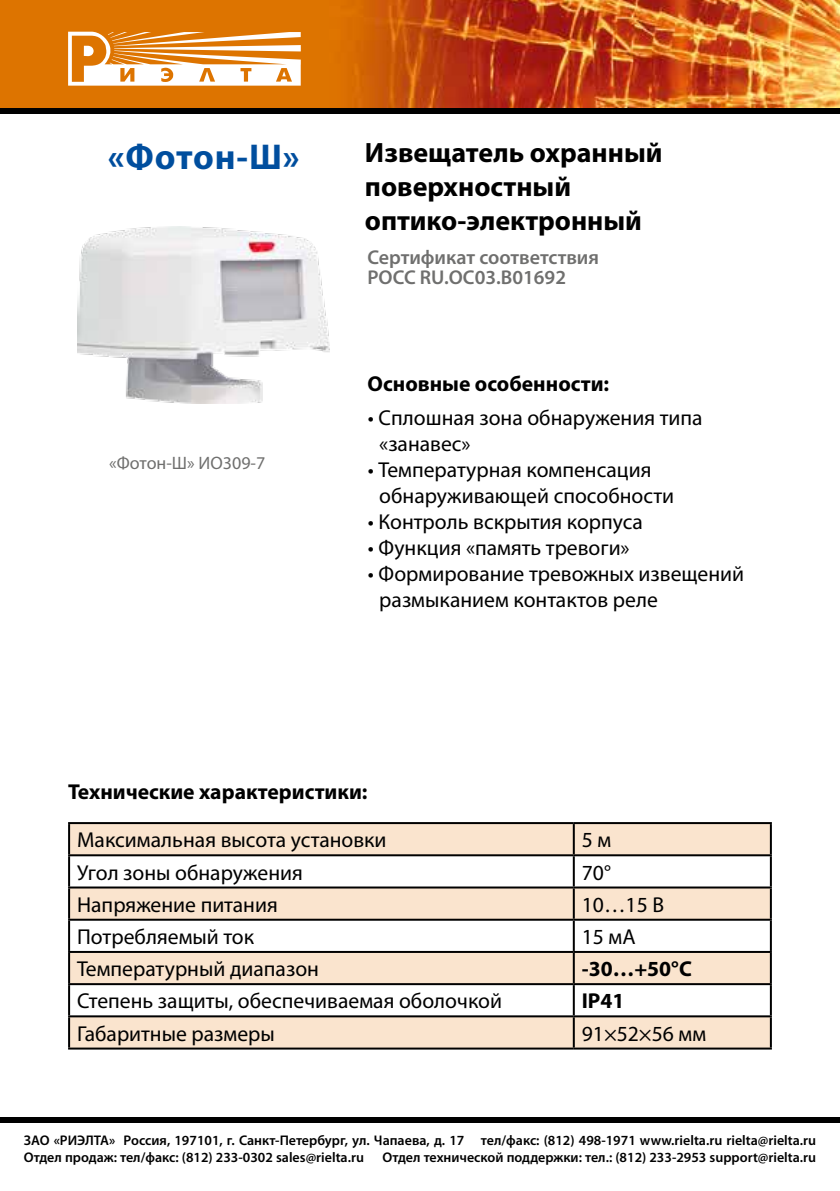
<style>
.page{position:relative;width:840px;height:1191px;background:#fff}
.page>*{position:absolute;margin:0;border:0;box-sizing:border-box;transform-origin:0 0}
.t1{font:700 36px "Myriad Pro";letter-spacing:.02em;color:#004e9e}
.t2{font:700 28px/33.6px "Myriad Pro";color:#000}
.t3{font:21.6px/26px "Myriad Pro";color:#000}
.t4{font:700 21.6px "Myriad Pro";color:#000}
.t5{font:600 20px/20px "Myriad Pro";color:#6f6f6e}
.t6{font:18px "Myriad Pro";color:#6f6f6e}
.t7{font:600 14px/16.8px "Myriad Pro";color:#000}
</style>
<div class="page">
<div style="left:0;top:0;width:839px;height:113px;background:#dd7400"></div>
<img style="left:352px;top:0;width:487px;height:108px">
<div style="left:0;top:108px;width:839px;height:5px;background:#000"></div>
<div style="left:0;top:1117px;width:839px;height:6px;background:#000"></div>
<svg style="left:68px;top:32px;width:232px;height:54px"></svg>
<svg style="left:70px;top:824px;width:699px;height:223px;fill:#fae4ce"></svg>
<hr style="left:68px;top:822px;width:505px;height:2px;background:#000">
<hr style="left:68px;top:824px;width:2px;height:30px;background:#000">
<hr style="left:573px;top:822px;width:198px;height:2px;background:#000">
<hr style="left:572px;top:824px;width:2px;height:30px;background:#000">
<hr style="left:769px;top:824px;width:2px;height:30px;background:#000">
<hr style="left:68px;top:854px;width:505px;height:2px;background:#000">
<hr style="left:68px;top:856px;width:2px;height:30px;background:#000">
<hr style="left:573px;top:854px;width:198px;height:2px;background:#000">
<hr style="left:572px;top:856px;width:2px;height:30px;background:#000">
<hr style="left:769px;top:856px;width:2px;height:30px;background:#000">
<hr style="left:68px;top:886px;width:505px;height:2px;background:#000">
<hr style="left:68px;top:888px;width:2px;height:30px;background:#000">
<hr style="left:573px;top:886px;width:198px;height:2px;background:#000">
<hr style="left:572px;top:888px;width:2px;height:30px;background:#000">
<hr style="left:769px;top:888px;width:2px;height:30px;background:#000">
<hr style="left:68px;top:918px;width:505px;height:2px;background:#000">
<hr style="left:68px;top:920px;width:2px;height:31px;background:#000">
<hr style="left:573px;top:918px;width:198px;height:2px;background:#000">
<hr style="left:572px;top:920px;width:2px;height:31px;background:#000">
<hr style="left:769px;top:920px;width:2px;height:31px;background:#000">
<hr style="left:68px;top:951px;width:505px;height:2px;background:#000">
<hr style="left:68px;top:953px;width:2px;height:30px;background:#000">
<hr style="left:573px;top:951px;width:198px;height:2px;background:#000">
<hr style="left:572px;top:953px;width:2px;height:30px;background:#000">
<hr style="left:769px;top:953px;width:2px;height:30px;background:#000">
<hr style="left:68px;top:983px;width:505px;height:2px;background:#000">
<hr style="left:68px;top:985px;width:2px;height:30px;background:#000">
<hr style="left:573px;top:983px;width:198px;height:2px;background:#000">
<hr style="left:572px;top:985px;width:2px;height:30px;background:#000">
<hr style="left:769px;top:985px;width:2px;height:30px;background:#000">
<hr style="left:68px;top:1015px;width:505px;height:2px;background:#000">
<hr style="left:68px;top:1017px;width:2px;height:30px;background:#000">
<hr style="left:573px;top:1015px;width:198px;height:2px;background:#000">
<hr style="left:572px;top:1017px;width:2px;height:30px;background:#000">
<hr style="left:769px;top:1017px;width:2px;height:30px;background:#000">
<hr style="left:68px;top:1047px;width:505px;height:2px;background:#000">
<hr style="left:573px;top:1047px;width:198px;height:2px;background:#000">
<img style="left:78px;top:227px;width:251px;height:176px">
<h1 class="t1" style="left:108px;top:133px;width:193px">«Фотон-Ш»</h1>
<p class="t2" style="left:365px;top:135px;width:299px">Извещатель охранный поверхностный оптико-электронный</p>
<p class="t5" style="left:367px;top:247px;width:233px">Сертификат соответствия<br>РОСС RU.OC03.В01692</p>
<p class="t6" style="left:109px;top:452px;width:158px">«Фотон-Ш» ИО309-7</p>
<p class="t4" style="left:367px;top:369px;width:243px">Основные особенности:</p>
<p class="t3" style="left:379px;top:405px;width:324px;text-indent:-11px">• Сплошная зона обнаружения типа «занавес»</p>
<p class="t3" style="left:379px;top:456px;width:296px;text-indent:-11px">• Температурная компенсация обнаруживающей способности</p>
<p class="t3" style="left:368px;top:508px;width:276px">• Контроль вскрытия корпуса</p>
<p class="t3" style="left:368px;top:534px;width:263px">• Функция «память тревоги»</p>
<p class="t3" style="left:379px;top:560px;width:366px;text-indent:-11px">• Формирование тревожных извещений размыканием контактов реле</p>
<p class="t4" style="left:68px;top:777px;width:301px">Технические характеристики:</p>
<p class="t3" style="left:77px;top:826px;width:311px">Максимальная высота установки</p>
<p class="t3" style="left:581px;top:826px;width:31px">5 м</p>
<p class="t3" style="left:77px;top:859px;width:227px">Угол зоны обнаружения</p>
<p class="t3" style="left:581px;top:859px;width:31px">70°</p>
<p class="t3" style="left:77px;top:891px;width:202px">Напряжение питания</p>
<p class="t3" style="left:581px;top:891px;width:84px">10…15 В</p>
<p class="t3" style="left:77px;top:923px;width:178px">Потребляемый ток</p>
<p class="t3" style="left:581px;top:923px;width:55px">15 мА</p>
<p class="t3" style="left:77px;top:955px;width:243px">Температурный диапазон</p>
<p class="t4" style="left:581px;top:954px;width:111px">-30…+50°С</p>
<p class="t3" style="left:77px;top:987px;width:426px">Степень защиты, обеспечиваемая оболочкой</p>
<p class="t4" style="left:581px;top:987px;width:44px">IP41</p>
<p class="t3" style="left:77px;top:1020px;width:199px">Габаритные размеры</p>
<p class="t3" style="left:581px;top:1020px;width:126px">91×52×56 мм</p>
<p class="t7" style="left:24px;top:1131px;width:793px">ЗАО «РИЭЛТА» Россия, 197101, г. Санкт-Петербург, ул. Чапаева, д. 17 тел/факс: (812) 498-1971 www.rielta.ru rielta@rielta.ru<br>Отдел продаж: тел/факс: (812) 233-0302 sales@rielta.ru</p>
<p class="t7" style="left:382px;top:1148px;width:435px">Отдел технической поддержки: тел.: (812) 233-2953 support@rielta.ru</p>
</div>
